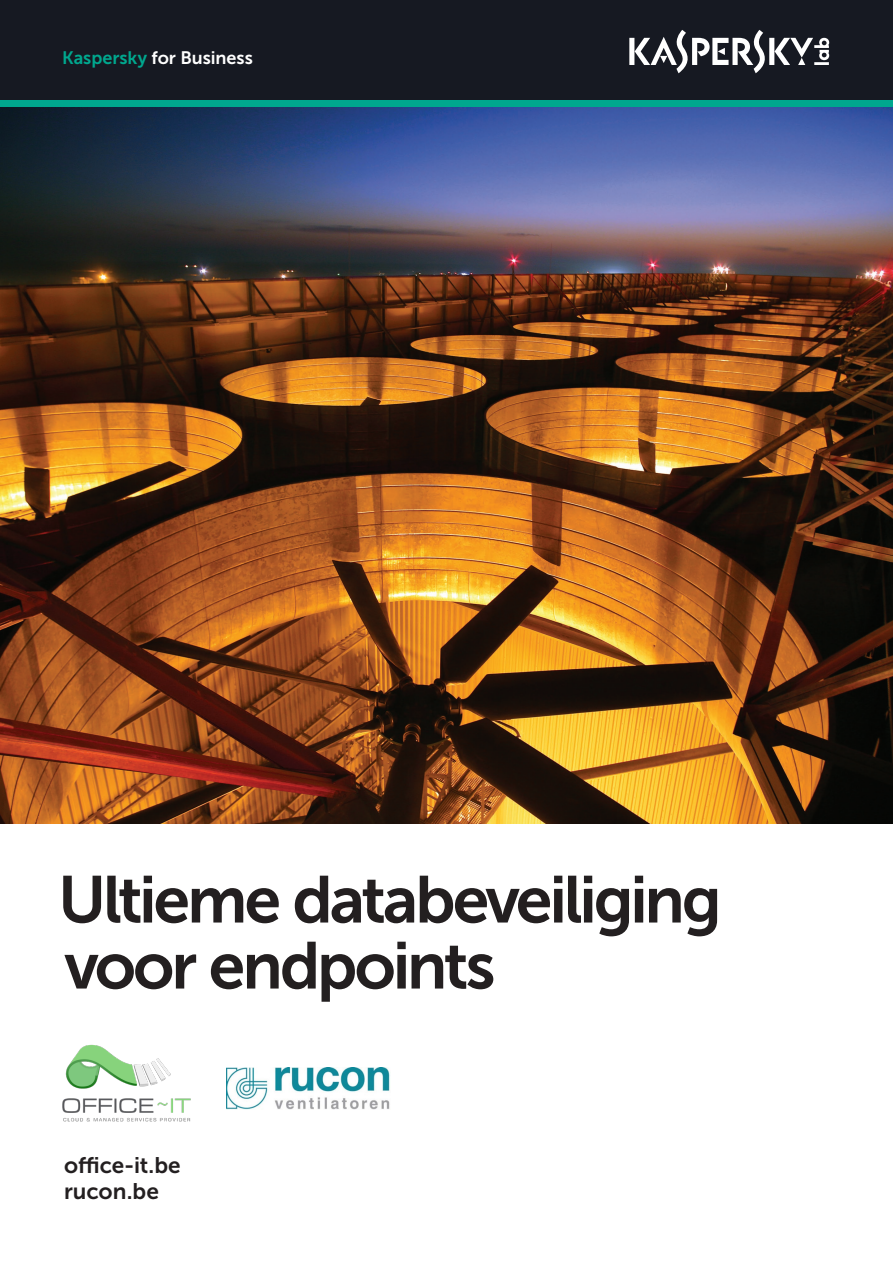
<style>
.page{position:relative;width:893px;height:1263px;background:#fff}
.page>*{position:absolute;margin:0;border:0;box-sizing:border-box;transform-origin:0 0}
.t1{font:66px/66px "Museo Sans 700";letter-spacing:-.05em;color:#231f20}
.t2{font:22.5px "Museo Sans 700";letter-spacing:-.01em;color:#231f20}
.t3{font:22.5px "Museo Sans Cyrl 700";color:#231f20}
.t4{font:18px "Museo Sans 700";color:#fff}
.s1{color:#00a78e}
</style>
<div class="page">
<img style="left:0;top:106px;width:893px;height:717px">
<div style="left:0;top:0;width:893px;height:100px;background:#161922"></div>
<div style="left:0;top:100px;width:893px;height:6px;background:#00a78e"></div>
<svg style="left:629px;top:30px;width:200px;height:43px"></svg>
<img style="left:62px;top:1044px;width:129px;height:78px">
<img style="left:227px;top:1067px;width:163px;height:43px">
<p class="t4" style="left:62px;top:48px;width:192px"><span class="s1">Kaspersky</span> for Business</p>
<h1 class="t1" style="left:58px;top:867px;width:665px">Ultieme databeveiliging voor endpoints</h1>
<p class="t2" style="left:64px;top:1152px;width:118px">office-it.be</p>
<p class="t3" style="left:64px;top:1178px;width:96px">rucon.be</p>
</div>
